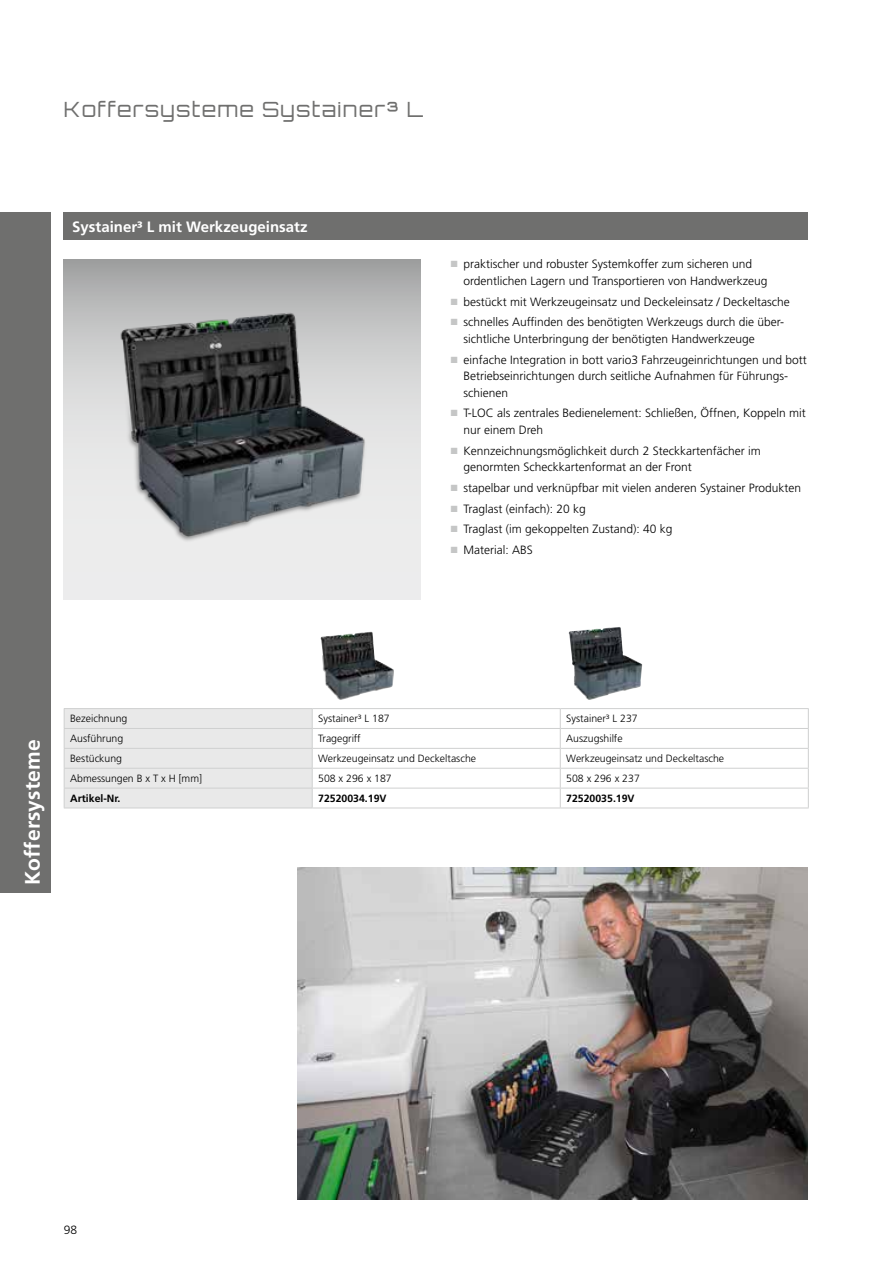
<style>
.page{position:relative;width:893px;height:1263px;background:#fff}
.page>*{position:absolute;margin:0;border:0;box-sizing:border-box;transform-origin:0 0}
.t1{font:300 21px "Orbitron CE";letter-spacing:.06em;color:#6f6f6e}
.t2{font:700 21px "Frutiger LT Pro";letter-spacing:.01em;color:#fff}
.t3{font:700 15px "Frutiger LT Pro";color:#fff}
.t4{font:300 12px/16.5px "Frutiger LT Pro";color:#000}
.t5{font:300 10.5px "Frutiger LT Pro";color:#000}
.t6{font:700 10.5px "Frutiger LT Pro";color:#000}
.s1{color:#c5c6c6}
</style>
<div class="page">
<svg style="left:64px;top:259px;width:357px;height:341px;background:#c6c7c7"></svg>
<img style="left:64px;top:276px;width:357px;height:307px">
<img style="left:298px;top:867px;width:510px;height:332px">
<div style="left:0;top:213px;width:51px;height:680px;background:#6f6f6e"></div>
<hr style="left:64px;top:708px;width:248px;height:1px;background:#cfd0d0">
<hr style="left:312px;top:708px;width:248px;height:1px;background:#cfd0d0">
<hr style="left:560px;top:708px;width:249px;height:1px;background:#cfd0d0">
<hr style="left:312px;top:728px;width:248px;height:1px;background:#cfd0d0">
<hr style="left:560px;top:728px;width:249px;height:1px;background:#cfd0d0">
<hr style="left:312px;top:748px;width:248px;height:1px;background:#cfd0d0">
<hr style="left:560px;top:748px;width:249px;height:1px;background:#cfd0d0">
<hr style="left:312px;top:768px;width:248px;height:1px;background:#cfd0d0">
<hr style="left:560px;top:768px;width:249px;height:1px;background:#cfd0d0">
<hr style="left:64px;top:808px;width:248px;height:1px;background:#cfd0d0">
<hr style="left:312px;top:788px;width:248px;height:1px;background:#cfd0d0">
<svg style="left:64px;top:709px;width:249px;height:99px;background:#e7e7e7"></svg>
<hr style="left:312px;top:808px;width:248px;height:1px;background:#cfd0d0">
<hr style="left:560px;top:788px;width:249px;height:1px;background:#cfd0d0">
<svg style="left:560px;top:709px;width:1px;height:99px"></svg>
<svg style="left:808px;top:709px;width:1px;height:99px"></svg>
<hr style="left:560px;top:808px;width:249px;height:1px;background:#cfd0d0">
<img style="left:321px;top:632px;width:49px;height:40px">
<img style="left:569px;top:627px;width:50px;height:49px">
<div style="left:64px;top:213px;width:744px;height:27px;background:#6f6f6e"></div>
<h1 class="t1" style="left:64px;top:97px;width:361px">Koffersysteme Systainer³ L</h1>
<p class="t3" style="left:72px;top:218px;width:237px">Systainer³ L mit Werkzeugeinsatz</p>
<p class="t4" style="left:463px;top:256px;width:306px;text-indent:-13px"><span class="s1">■</span> praktischer und robuster Systemkoffer zum sicheren und ordentlichen Lagern und Transportieren von Handwerkzeug</p>
<p class="t4" style="left:451px;top:293px;width:341px"><span class="s1">■</span> bestückt mit Werkzeugeinsatz und Deckeleinsatz / Deckeltasche</p>
<p class="t4" style="left:463px;top:314px;width:322px;text-indent:-13px"><span class="s1">■</span> schnelles Auffinden des benötigten Werkzeugs durch die über&shy;sichtliche Unterbringung der benötigten Handwerkzeuge</p>
<p class="t4" style="left:463px;top:351px;width:345px;text-indent:-13px"><span class="s1">■</span> einfache Integration in bott vario3 Fahrzeugeinrichtungen und bott<br>Betriebseinrichtungen durch seitliche Aufnahmen für Führungs&shy;schienen</p>
<p class="t4" style="left:463px;top:405px;width:344px;text-indent:-13px"><span class="s1">■</span> T-LOC als zentrales Bedienelement: Schließen, Öffnen, Koppeln mit nur einem Dreh</p>
<p class="t4" style="left:463px;top:442px;width:299px;text-indent:-13px"><span class="s1">■</span> Kennzeichnungsmöglichkeit durch 2 Steckkartenfächer im genormten Scheckkartenformat an der Front</p>
<p class="t4" style="left:451px;top:480px;width:352px"><span class="s1">■</span> stapelbar und verknüpfbar mit vielen anderen Systainer Produkten</p>
<p class="t4" style="left:451px;top:500px;width:137px"><span class="s1">■</span> Traglast (einfach): 20 kg</p>
<p class="t4" style="left:451px;top:521px;width:223px"><span class="s1">■</span> Traglast (im gekoppelten Zustand): 40 kg</p>
<p class="t4" style="left:451px;top:542px;width:84px"><span class="s1">■</span> Material: ABS</p>
<h1 class="t2" style="left:20px;top:885px;width:147px;rotate:-90deg">Koffersysteme</h1>
<p class="t5" style="left:70px;top:713px;width:59px">Bezeichnung</p>
<p class="t5" style="left:318px;top:713px;width:73px">Systainer³ L 187</p>
<p class="t5" style="left:566px;top:713px;width:73px">Systainer³ L 237</p>
<p class="t5" style="left:70px;top:733px;width:55px">Ausführung</p>
<p class="t5" style="left:318px;top:733px;width:44px">Tragegriff</p>
<p class="t5" style="left:566px;top:733px;width:58px">Auszugshilfe</p>
<p class="t5" style="left:70px;top:752px;width:53px">Bestückung</p>
<p class="t5" style="left:318px;top:752px;width:159px">Werkzeugeinsatz und Deckeltasche</p>
<p class="t5" style="left:566px;top:752px;width:159px">Werkzeugeinsatz und Deckeltasche</p>
<p class="t5" style="left:70px;top:772px;width:133px">Abmessungen B x T x H [mm]</p>
<p class="t5" style="left:318px;top:772px;width:75px">508 x 296 x 187</p>
<p class="t5" style="left:566px;top:772px;width:75px">508 x 296 x 237</p>
<p class="t6" style="left:70px;top:792px;width:52px">Artikel-Nr.</p>
<p class="t6" style="left:318px;top:792px;width:70px">72520034.19V</p>
<p class="t6" style="left:566px;top:792px;width:70px">72520035.19V</p>
<p class="t4" style="left:64px;top:1221px;width:15px">98</p>
</div>
